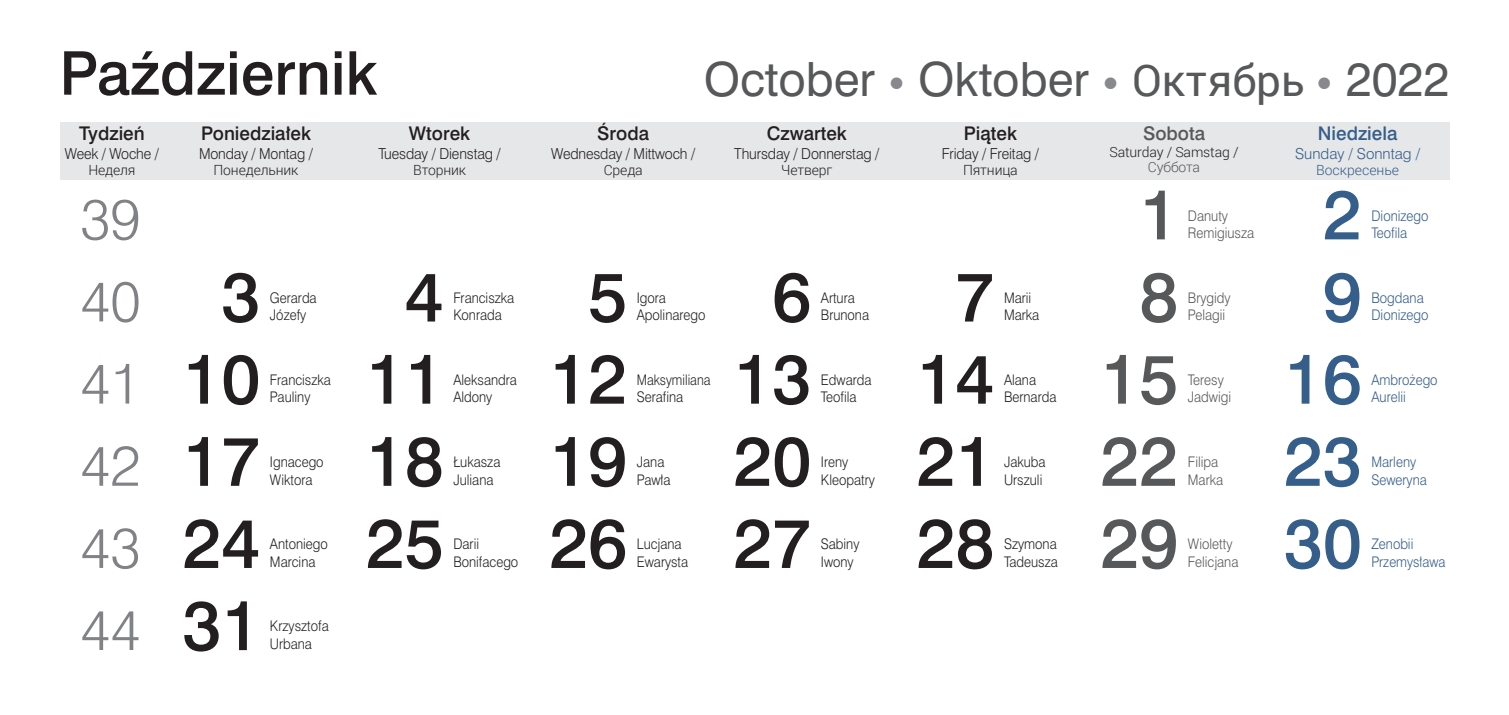
<style>
.page{position:relative;width:1509px;height:715px;background:#fff}
.page>*{position:absolute;margin:0;border:0;box-sizing:border-box;transform-origin:0 0}
.t1{font:64.75px "Swis 721 Md PL";color:#231f20}
.t2{font:64.75px "Swis 721 Md PL";color:#355e8a}
.t3{font:64.75px "Swis 721 Md PL";color:#57585a}
.t4{font:56px "Swis 721 Md PL";color:#231f20}
.t5{font:52.68px/82.1px "Swis 721 Lt PL";color:#808285;text-align:justify}
.t6{font:43.75px "Swis 721 PL";color:#57585a}
.t7{font:17.5px "Swis 721 Md PL";color:#231f20}
.t8{font:17.5px "Swis 721 Md PL";color:#355e8a}
.t9{font:17.5px "Swis 721 Md PL";color:#57585a}
.t10{font:14px "Swis 721 Lt PL";letter-spacing:-.01em;color:#231f20;scale:.94 1}
.t11{font:300 14px "Roboto";letter-spacing:-.01em;color:#231f20}
.t12{font:14px "Swis 721 Lt PL";color:#355e8a}
.t13{font:300 14px "Roboto";color:#355e8a}
.t14{font:300 14px "Roboto";letter-spacing:-.01em;color:#57585a}
.t15{font:13.65px/17.5px "Swis 721 Lt PL";color:#231f20;scale:.9 1}
.t16{font:13.65px/17.5px "Swis 721 Lt PL";color:#355e8a;scale:.9 1}
.t17{font:13.65px/17.5px "Swis 721 Lt PL";color:#57585a;scale:.9 1}
.t18{font:13.65px/17.5px "Swis 721 Lt PL";color:#231f20;scale:.86 1}
.s1{font-family:"Museo Sans 100";color:#87898c}
.s2{font-family:"Roboto"}
</style>
<div class="page">
<div style="left:60px;top:122px;width:1389px;height:58px;background:#e6e7e9"></div>
<h2 class="t4" style="left:60px;top:37px;width:320px">Październik</h2>
<h3 class="t6" style="left:703px;top:50px;width:747px">October <span class="s1">•</span> Oktober <span class="s1">•</span> <span class="s2">Октябрь</span> <span class="s1">•</span> 2022</h3>
<p class="t7" style="left:79px;top:122px;width:67px">Tydzień</p>
<p class="t10" style="left:65px;top:145px;width:102px">Week / Woche /</p>
<p class="t11" style="left:88px;top:160px;width:49px">Неделя</p>
<h3 class="t5" style="left:80px;top:177px;width:62px">39</h3>
<h3 class="t5" style="left:80px;top:259px;width:62px">40<br>41<br>42<br>43</h3>
<h3 class="t5" style="left:80px;top:588px;width:62px">44</h3>
<p class="t7" style="left:201px;top:122px;width:112px">Poniedziałek</p>
<p class="t10" style="left:199px;top:145px;width:123px">Monday / Montag /</p>
<p class="t11" style="left:213px;top:160px;width:86px">Понедельник</p>
<h1 class="t1" style="left:221px;top:254px;width:40px">3</h1>
<p class="t15" style="left:270px;top:288px;width:53px">Gerarda<br>Józefy</p>
<h1 class="t1" style="left:182px;top:336px;width:79px">10</h1>
<p class="t15" style="left:270px;top:370px;width:69px">Franciszka<br>Pauliny</p>
<h1 class="t1" style="left:182px;top:418px;width:79px">17</h1>
<p class="t15" style="left:270px;top:452px;width:61px">Ignacego<br>Wiktora</p>
<h1 class="t1" style="left:182px;top:500px;width:79px">24</h1>
<p class="t15" style="left:270px;top:535px;width:66px">Antoniego<br>Marcina</p>
<h1 class="t1" style="left:182px;top:582px;width:79px">31</h1>
<p class="t15" style="left:270px;top:617px;width:67px">Krzysztofa<br>Urbana</p>
<p class="t7" style="left:409px;top:122px;width:63px">Wtorek</p>
<p class="t10" style="left:378px;top:145px;width:131px">Tuesday / Dienstag /</p>
<p class="t11" style="left:413px;top:160px;width:54px">Вторник</p>
<p class="t7" style="left:597px;top:122px;width:53px">Środa</p>
<p class="t10" style="left:551px;top:145px;width:155px">Wednesday / Mittwoch /</p>
<p class="t11" style="left:603px;top:160px;width:40px">Среда</p>
<p class="t7" style="left:766px;top:122px;width:82px">Czwartek</p>
<p class="t10" style="left:734px;top:145px;width:156px">Thursday / Donnerstag /</p>
<p class="t11" style="left:781px;top:160px;width:53px">Четверг</p>
<h1 class="t1" style="left:405px;top:254px;width:40px">4</h1>
<p class="t15" style="left:453px;top:288px;width:69px">Franciszka<br>Konrada</p>
<h1 class="t1" style="left:366px;top:336px;width:79px">11</h1>
<p class="t15" style="left:453px;top:370px;width:72px">Aleksandra<br>Aldony</p>
<h1 class="t1" style="left:366px;top:418px;width:79px">18</h1>
<p class="t15" style="left:453px;top:452px;width:54px">Łukasza<br>Juliana</p>
<h1 class="t1" style="left:366px;top:500px;width:79px">25</h1>
<p class="t15" style="left:453px;top:535px;width:74px">Darii<br>Bonifacego</p>
<h1 class="t1" style="left:588px;top:254px;width:40px">5</h1>
<p class="t15" style="left:636px;top:288px;width:78px">Igora<br>Apolinarego</p>
<h1 class="t1" style="left:549px;top:336px;width:79px">12</h1>
<p class="t18" style="left:636px;top:370px;width:87px">Maksymiliana<br>Serafina</p>
<h1 class="t1" style="left:549px;top:418px;width:79px">19</h1>
<p class="t15" style="left:636px;top:452px;width:39px">Jana<br>Pawła</p>
<h1 class="t1" style="left:549px;top:500px;width:79px">26</h1>
<p class="t15" style="left:636px;top:535px;width:59px">Lucjana<br>Ewarysta</p>
<h1 class="t1" style="left:772px;top:254px;width:40px">6</h1>
<p class="t15" style="left:820px;top:288px;width:55px">Artura<br>Brunona</p>
<h1 class="t1" style="left:733px;top:336px;width:79px">13</h1>
<p class="t15" style="left:820px;top:370px;width:58px">Edwarda<br>Teofila</p>
<h1 class="t1" style="left:733px;top:418px;width:79px">20</h1>
<p class="t15" style="left:820px;top:452px;width:61px">Ireny<br>Kleopatry</p>
<h1 class="t1" style="left:733px;top:500px;width:79px">27</h1>
<p class="t15" style="left:820px;top:535px;width:44px">Sabiny<br>Iwony</p>
<p class="t7" style="left:963px;top:122px;width:55px">Piątek</p>
<p class="t10" style="left:941px;top:145px;width:105px">Friday / Freitag /</p>
<p class="t11" style="left:962px;top:160px;width:56px">Пятница</p>
<h1 class="t1" style="left:955px;top:254px;width:40px">7</h1>
<p class="t15" style="left:1003px;top:288px;width:41px">Marii<br>Marka</p>
<h1 class="t1" style="left:916px;top:336px;width:79px">14</h1>
<p class="t15" style="left:1003px;top:370px;width:60px">Alana<br>Bernarda</p>
<h1 class="t1" style="left:916px;top:418px;width:79px">21</h1>
<p class="t15" style="left:1003px;top:452px;width:48px">Jakuba<br>Urszuli</p>
<h1 class="t1" style="left:916px;top:500px;width:79px">28</h1>
<p class="t15" style="left:1003px;top:535px;width:61px">Szymona<br>Tadeusza</p>
<p class="t9" style="left:1142px;top:122px;width:63px">Sobota</p>
<p class="t11" style="left:1109px;top:142px;width:131px">Saturday / Samstag /</p>
<p class="t14" style="left:1147px;top:158px;width:54px">Суббота</p>
<h1 class="t3" style="left:1139px;top:172px;width:40px">1</h1>
<h1 class="t3" style="left:1139px;top:254px;width:40px">8</h1>
<p class="t17" style="left:1187px;top:206px;width:75px">Danuty<br>Remigiusza</p>
<p class="t17" style="left:1187px;top:288px;width:49px">Brygidy<br>Pelagii</p>
<h1 class="t3" style="left:1100px;top:336px;width:79px">15</h1>
<p class="t17" style="left:1187px;top:370px;width:50px">Teresy<br>Jadwigi</p>
<h1 class="t3" style="left:1100px;top:418px;width:79px">22</h1>
<p class="t17" style="left:1187px;top:452px;width:41px">Filipa<br>Marka</p>
<h1 class="t3" style="left:1100px;top:500px;width:79px">29</h1>
<p class="t17" style="left:1187px;top:535px;width:58px">Wioletty<br>Felicjana</p>
<p class="t8" style="left:1317px;top:122px;width:81px">Niedziela</p>
<p class="t12" style="left:1294px;top:145px;width:126px">Sunday / Sonntag /</p>
<p class="t13" style="left:1315px;top:160px;width:85px">Воскресенье</p>
<h1 class="t2" style="left:1322px;top:172px;width:40px">2</h1>
<p class="t16" style="left:1371px;top:206px;width:65px">Dionizego<br>Teofila</p>
<h1 class="t2" style="left:1322px;top:254px;width:40px">9</h1>
<p class="t16" style="left:1371px;top:288px;width:65px">Bogdana<br>Dionizego</p>
<h1 class="t2" style="left:1283px;top:336px;width:79px">16</h1>
<p class="t16" style="left:1371px;top:370px;width:75px">Ambrożego<br>Aurelii</p>
<h1 class="t2" style="left:1283px;top:418px;width:79px">23</h1>
<p class="t16" style="left:1371px;top:452px;width:63px">Marleny<br>Seweryna</p>
<h1 class="t2" style="left:1283px;top:500px;width:79px">30</h1>
<p class="t16" style="left:1371px;top:535px;width:84px">Zenobii<br>Przemysława</p>
</div>
